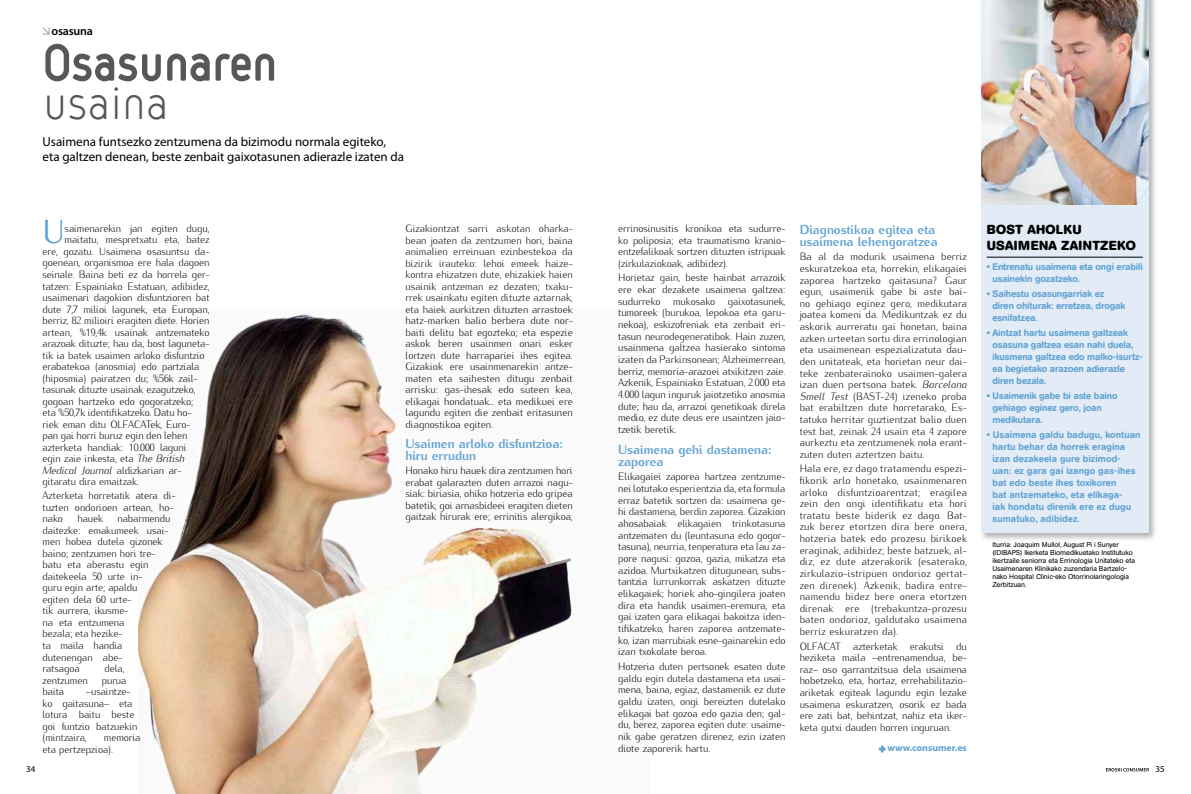
<style>
.page{position:relative;width:1191px;height:794px;background:#fff}
.page>*{position:absolute;margin:0;border:0;box-sizing:border-box;transform-origin:0 0}
.t1{font:46px "VSV Melon Light";letter-spacing:-.03em;color:#57575a}
.t2{font:33.1px "Kurier";color:#61a3d3;scale:.96 1}
.t3{font:13px/15px "Myriad Pro";color:#000}
.t4{font:800 13px/12.2px "Kurier";letter-spacing:-.005em;color:#61a3d3;scale:.96 1}
.t5{font:700 13px/16px "AG Book Rounded";letter-spacing:.02em;color:#000}
.t6{font:600 12px "Myriad Pro";letter-spacing:-.02em;color:#000}
.t7{font:300 10.6px/11.5px "Kurier";letter-spacing:-.01em;color:#000;text-align:justify;scale:.96 1}
.t8{font:italic 300 10.6px "Kurier";letter-spacing:-.01em;color:#000;scale:.96 1}
.t9{font:700 9.6px "Myriad Pro";letter-spacing:-.01em;color:#61a3d3;scale:1.04 1}
.t10{font:500 9.5px/12px "AG Book Rounded";letter-spacing:-.01em;color:#61a3d3}
.t11{font:500 9.5px/12px "AG Book Rounded";letter-spacing:.01em;color:#61a3d3}
.t12{font:9px "Myriad Pro";color:#000}
.t13{font:7px/8px "AG Book Rounded";letter-spacing:-.01em;color:#000}
.s1{font-style:italic}
.s2{font-style:normal}
</style>
<div class="page">
<img style="left:138px;top:314px;width:434px;height:480px">
<div style="left:979px;top:0;width:178px;height:542px;background:#000;opacity:.3"></div>
<div style="left:981px;top:0;width:167px;height:532px;background:#e3ecf6"></div>
<img style="left:981px;top:0;width:167px;height:204px">
<svg style="left:45px;top:43px;width:230px;height:39px"></svg>
<svg style="left:878px;top:745px;width:8px;height:8px"></svg>
<hr style="left:986px;top:257px;width:156px;height:1px;background:#000">
<svg style="left:43px;top:27px;width:7px;height:8px"></svg>
<svg style="left:1106px;top:768px;width:42px;height:3px"></svg>
<p class="t6" style="left:52px;top:24px;width:43px">osasuna</p>
<h1 class="t1" style="left:43px;top:75px;width:128px">usaina</h1>
<p class="t3" style="left:43px;top:134px;width:363px">Usaimena funtsezko zentzumena da bizimodu normala egiteko, eta galtzen denean, beste zenbait gaixotasunen adierazle izaten da</p>
<h2 class="t2" style="left:43px;top:206px;width:25px">U</h2>
<p class="t7" style="left:65px;top:222px;width:152px">saimenarekin jan egiten dugu,</p>
<p class="t7" style="left:65px;top:233px;width:152px">maitatu, mespretxatu eta, batez</p>
<p class="t7" style="left:43px;top:245px;width:175px">ere, gozatu. Usaimena osasuntsu da-</p>
<p class="t7" style="left:43px;top:256px;width:175px">goenean, organismoa ere hala dagoen</p>
<p class="t7" style="left:43px;top:268px;width:175px">seinale. Baina beti ez da horrela ger-</p>
<p class="t7" style="left:43px;top:279px;width:175px">tatzen: Espainiako Estatuan, adibidez,</p>
<p class="t7" style="left:43px;top:291px;width:175px">usaimenari dagokion disfuntzioren bat</p>
<p class="t7" style="left:43px;top:302px;width:175px">dute 7,7 milioi lagunek, eta Europan,</p>
<p class="t7" style="left:43px;top:314px;width:175px">berriz, 82 milioiri eragiten diete. Horien</p>
<p class="t7" style="left:43px;top:325px;width:175px">artean, %19,4k usainak antzemateko</p>
<p class="t7" style="left:43px;top:337px;width:175px">arazoak dituzte; hau da, bost laguneta-</p>
<p class="t7" style="left:43px;top:348px;width:170px">tik ia batek usaimen arloko disfuntzio</p>
<p class="t7" style="left:43px;top:360px;width:165px">erabatekoa (anosmia) edo partziala</p>
<p class="t7" style="left:43px;top:371px;width:163px">(hiposmia) pairatzen du; %56k zail-</p>
<p class="t7" style="left:43px;top:383px;width:161px">tasunak dituzte usainak ezagutzeko,</p>
<p class="t7" style="left:43px;top:394px;width:159px">gogoan hartzeko edo gogoratzeko;</p>
<p class="t7" style="left:43px;top:406px;width:157px">eta %50,7k identifikatzeko. Datu ho-</p>
<p class="t7" style="left:43px;top:417px;width:156px">riek eman ditu OLFACATek, Euro-</p>
<p class="t7" style="left:43px;top:429px;width:153px">pan gai horri buruz egin den lehen</p>
<p class="t7" style="left:43px;top:440px;width:152px">azterketa handiak: 10.000 laguni</p>
<p class="t7" style="left:43px;top:452px;width:149px">egin zaie inkesta, eta <span class="s1">The British</span></p>
<p class="t8" style="left:43px;top:461px;width:146px">Medical Journal <span class="s2">aldizkarian ar-</span></p>
<p class="t7" style="left:43px;top:475px;width:102px">gitaratu dira emaitzak.</p>
<p class="t7" style="left:43px;top:489px;width:140px;text-align:left">Azterketa horretatik atera di&shy;tuzten ondorioen artean, ho&shy;nako</p>
<p class="t7" style="left:43px;top:512px;width:135px;text-align:left;text-indent:75px">nabarmendu daitezke: emakumeek usai&shy;men hobea dutela gizonek baino; zentzumen hori tre&shy;batu eta aberastu egin daitekeela 50 urte in-<br>guru egin arte; apaldu<br>egiten dela 60 urte-<br>tik aurrera, ikusme-<br>na eta entzumena<br>bezala; eta hezike-<br>ta maila handia dutenengan abe-<br>ratsagoa</p>
<p class="t7" style="left:77px;top:512px;width:28px">hauek</p>
<p class="t7" style="left:104px;top:661px;width:23px">dela,</p>
<p class="t7" style="left:43px;top:673px;width:49px">zentzumen</p>
<p class="t7" style="left:102px;top:673px;width:27px">purua</p>
<p class="t7" style="left:43px;top:684px;width:24px">baita</p>
<p class="t7" style="left:43px;top:684px;width:100px;text-align:left;text-indent:43px">–usaintze&shy;ko gaitasuna– eta lotura baitu beste goi funtzio batzuekin (mintzaira,</p>
<p class="t7" style="left:43px;top:730px;width:104px;text-indent:61px">memoria eta pertzepzioa).</p>
<p class="t7" style="left:405px;top:222px;width:176px">Gizakiontzat sarri askotan oharka&shy;bean joaten da zentzumen hori, baina animalien erreinuan ezinbestekoa da bizirik irauteko: lehoi emeek haize&shy;kontra ehizatzen dute, ehizakiek haien usainik antzeman ez dezaten; txaku&shy;rrek usainkatu egiten dituzte aztarnak, eta haiek aurkitzen dituzten arrastoek hatz-marken balio berbera dute nor&shy;baiti delitu bat egozteko; eta espezie askok beren usainmen onari esker lortzen dute harrapariei ihes egitea.<br>Gizakiok ere usainmenarekin antze&shy;maten eta saihesten ditugu zenbait arrisku: gas-ihesak edo suteen kea, elikagai hondatuak… eta medikuei ere lagundu egiten die zenbait eritasunen diagnostikoa egiten.</p>
<p class="t4" style="left:405px;top:437px;width:165px">Usaimen arloko disfuntzioa: hiru errudun</p>
<p class="t7" style="left:405px;top:464px;width:176px">Honako hiru hauek dira zentzumen hori erabat galarazten duten arrazoi nagu&shy;siak: biriasia, ohiko hotzeria edo gripea batetik, goi arnasbideei eragiten dieten gaitzak hirurak ere; errinitis alergikoa,</p>
<p class="t7" style="left:618px;top:221px;width:176px">errinosinusitis kronikoa eta sudurre&shy;ko poliposia; eta traumatismo kranio&shy;entzefalikoak sortzen dituzten istripuak (zirkulaziokoak, adibidez).</p>
<p class="t7" style="left:618px;top:271px;width:176px">Horietaz gain, beste hainbat arrazoik ere ekar dezakete usaimena galtzea: sudurreko mukosako gaixotasunek, tumoreek (burukoa, lepokoa eta garu&shy;nekoa), eskizofreniak eta zenbait eri&shy;tasun neurodegeneratibok. Hain zuzen, usainmena galtzea hasierako sintoma izaten da Parkinsonean; Alzheimerrean, berriz, memoria-arazoei atxikitzen zaie.<br>Azkenik, Espainiako Estatuan, 2.000 eta 4.000 lagun inguruk jaiotzetiko anosmia dute; hau da, arrazoi genetikoak direla medio, ez dute deus ere usaintzen jaio&shy;tzetik beretik.</p>
<p class="t4" style="left:618px;top:442px;width:161px">Usaimena gehi dastamena: zaporea</p>
<p class="t7" style="left:618px;top:470px;width:176px">Elikagaiei zaporea hartzea zentzume&shy;nei lotutako esperientzia da, eta formula erraz batetik sortzen da: usaimena ge&shy;hi dastamena, berdin zaporea. Gizakion ahosabaiak elikagaien trinkotasuna antzematen du (leuntasuna edo gogor&shy;tasuna), neurria, tenperatura eta lau za&shy;pore nagusi: gozoa, gazia, mikatza eta azidoa. Murtxikatzen ditugunean, subs&shy;tantzia lurrunkorrak askatzen dituzte elikagaiek; horiek aho-gingilera joaten dira eta handik usaimen-eremura, eta gai izaten gara elikagai bakoitza iden&shy;tifikatzeko, haren zaporea antzemate&shy;ko, izan marrubiak esne-gainarekin edo izan txokolate beroa.</p>
<p class="t7" style="left:618px;top:659px;width:176px">Hotzeria duten pertsonek esaten dute galdu egin dutela dastamena eta usai&shy;mena, baina, egiaz, dastamenik ez dute galdu izaten, ongi bereizten dutelako elikagai bat gozoa edo gazia den; gal&shy;du, berez, zaporea egiten dute: usaime&shy;nik gabe geratzen direnez, ezin izaten diote zaporerik hartu.</p>
<p class="t4" style="left:799px;top:222px;width:145px">Diagnostikoa egitea eta usaimena lehengoratzea</p>
<p class="t7" style="left:799px;top:250px;width:176px">Ba al da modurik usaimena berriz eskuratzekoa eta, horrekin, elikagaiei zaporea hartzeko gaitasuna? Gaur egun, usaimenik gabe bi aste bai&shy;no gehiago eginez gero, medikutara joatea komeni da. Medikuntzak ez du askorik aurreratu gai honetan, baina azken urteetan sortu dira errinologian eta usaimenean espezializatuta dau&shy;den unitateak, eta horietan neur dai&shy;teke zenbaterainoko usaimen-galera izan duen pertsona batek. <span class="s1">Barcelona Smell Test</span> (BAST-24) izeneko proba bat erabiltzen dute horretarako, Es&shy;tatuko herritar guztientzat balio duen test bat, zeinak 24 usain eta 4 zapore aurkeztu eta zentzumenek nola erant&shy;zuten duten aztertzen baitu.</p>
<p class="t7" style="left:799px;top:462px;width:176px">Hala ere, ez dago tratamendu espezi&shy;fikorik arlo honetako, usainmenaren arloko disfuntzioarentzat; eragilea zein den ongi identifikatu eta hori tratatu beste biderik ez dago. Bat&shy;zuk berez etortzen dira bere onera, hotzeria batek edo prozesu birikoek eraginak, adibidez; beste batzuek, al&shy;diz, ez dute atzerakorik (esaterako, zirkulazio-istripuen ondorioz gertat&shy;zen direnek). Azkenik, badira entre&shy;namendu bidez bere onera etortzen direnak ere (trebakuntza-prozesu baten ondorioz, galdutako usaimena berriz eskuratzen da).</p>
<p class="t7" style="left:799px;top:639px;width:176px">OLFACAT azterketak erakutsi du heziketa maila –entrenamendua, be&shy;raz– oso garrantzitsua dela usaimena hobetzeko, eta, hortaz, errehabilitazio&shy;ariketak egiteak lagundu egin lezake usaimena eskuratzen, osorik ez bada ere zati bat, behintzat, nahiz eta iker&shy;keta gutxi dauden horren inguruan.</p>
<p class="t9" style="left:887px;top:743px;width:78px">www.consumer.es</p>
<p class="t5" style="left:986px;top:222px;width:150px">BOST AHOLKU<br>USAIMENA ZAINTZEKO</p>
<p class="t10" style="left:992px;top:261px;width:152px;text-indent:-6px">• Entrenatu usaimena eta ongi erabili usainekin gozatzeko.</p>
<p class="t10" style="left:992px;top:288px;width:134px;text-indent:-6px">• Saihestu osasungarriak ez diren ohiturak: erretzea, drogak esnifatzea.</p>
<p class="t10" style="left:992px;top:327px;width:152px;text-indent:-6px">• Aintzat hartu usaimena galtzeak osasuna galtzea esan nahi duela, ikusmena galtzea edo malko-isurtz&shy;ea begietako arazoen adierazle diren bezala.</p>
<p class="t10" style="left:992px;top:390px;width:127px;text-indent:-6px">• Usaimenik gabe bi aste baino gehiago eginez gero, joan medikutara.</p>
<p class="t11" style="left:992px;top:429px;width:150px;text-indent:-6px">• Usaimena galdu badugu, kontuan hartu behar da horrek eragina izan dezakeela gure bizimod&shy;uan: ez gara gai izango gas-ihes bat edo beste ihes toxikoren<br>bat antzemateko, eta elikaga-<br>iak hondatu direnik ere ez dugu sumatuko, adibidez.</p>
<p class="t13" style="left:992px;top:540px;width:144px">Iturria: Joaquim Mullol, August Pi i Sunyer (IDIBAPS) Ikerketa Biomedikuetako Institutuko ikertzaile seniorra eta Errinologia Unitateko eta Usaimenaren Klinikako zuzendaria Bartzelo&shy;nako Hospital Clinic-eko Otorrinolaringologia Zerbitzuan.</p>
<p class="t12" style="left:26px;top:763px;width:11px">34</p>
<p class="t12" style="left:1155px;top:763px;width:11px">35</p>
</div>
